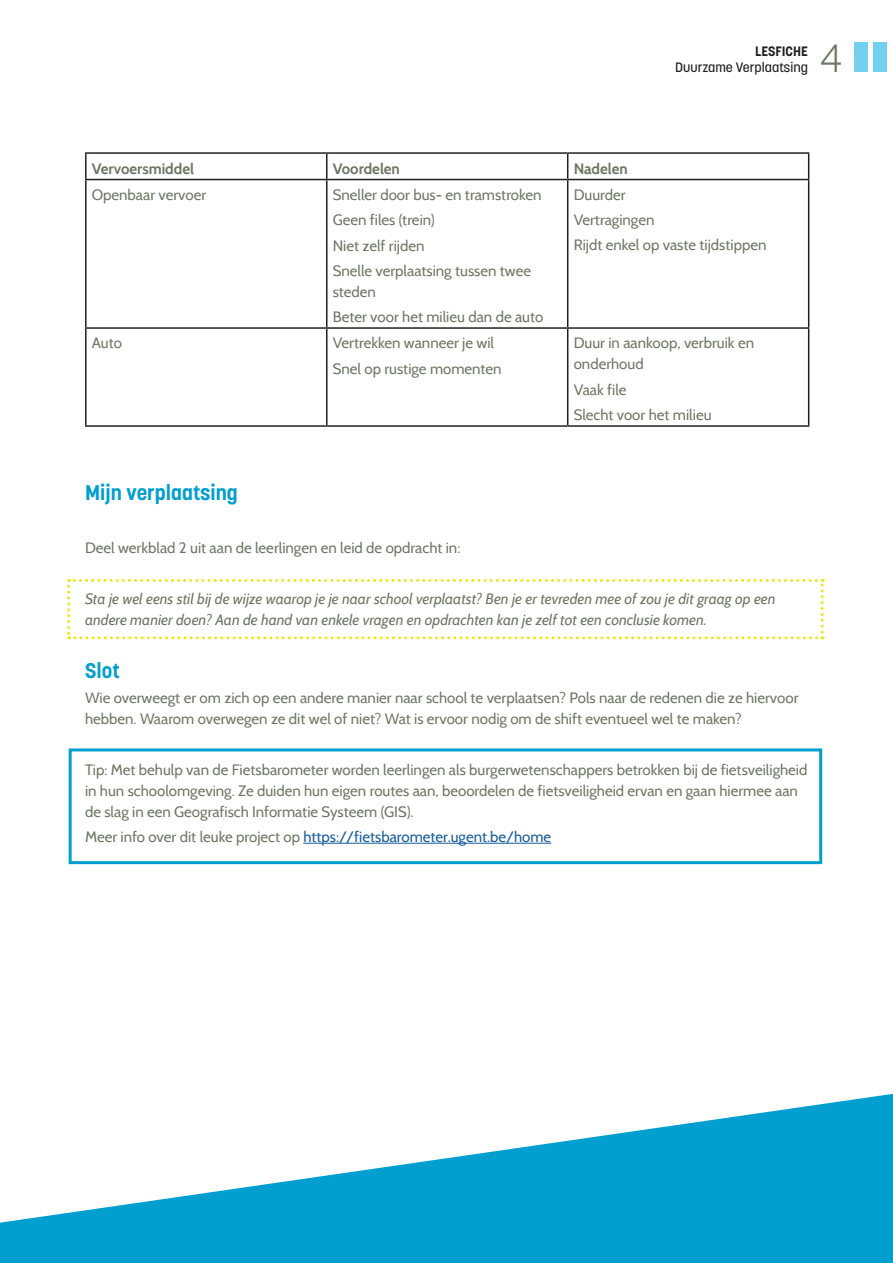
<style>
.page{position:relative;width:893px;height:1263px;background:#fff}
.page>*{position:absolute;margin:0;border:0;box-sizing:border-box;transform-origin:0 0}
.t1{font:300 39px "Korolev";color:#6d7864}
.t2{font:700 21px "Korolev";color:#009fcf}
.t3{font:15px/25.2px "Cabin";color:#6d7864}
.t4{font:italic 15px/21px "Cabin";color:#6d7864}
.t5{font:15px "Cabin";color:#175d9e}
.t6{font:700 15px "Cabin";color:#6d7864}
.t7{font:500 13.5px "Korolev";color:#231f20}
.t8{font:700 13.5px "Korolev";color:#231f20}
.s1{color:#6d7864}
</style>
<div class="page">
<svg style="left:0;top:1093px;width:893px;height:170px;fill:#009fcf"></svg>
<hr style="left:303px;top:843px;width:248px;height:1px;background:#175d9e">
<hr style="left:85px;top:152px;width:242px;height:2px;background:#231f20">
<hr style="left:85px;top:154px;width:2px;height:25px;background:#231f20">
<hr style="left:327px;top:152px;width:241px;height:2px;background:#231f20">
<svg style="left:326px;top:154px;width:1px;height:25px"></svg>
<hr style="left:568px;top:152px;width:241px;height:2px;background:#231f20">
<svg style="left:567px;top:154px;width:1px;height:25px"></svg>
<svg style="left:808px;top:154px;width:1px;height:25px"></svg>
<hr style="left:85px;top:179px;width:242px;height:1px;background:#231f20">
<hr style="left:85px;top:180px;width:2px;height:147px;background:#231f20">
<hr style="left:327px;top:179px;width:241px;height:1px;background:#231f20">
<hr style="left:326px;top:180px;width:1px;height:147px;background:#231f20">
<hr style="left:568px;top:179px;width:241px;height:1px;background:#231f20">
<hr style="left:567px;top:180px;width:1px;height:147px;background:#231f20">
<hr style="left:808px;top:180px;width:1px;height:147px;background:#231f20">
<hr style="left:85px;top:327px;width:242px;height:2px;background:#231f20">
<hr style="left:85px;top:329px;width:2px;height:96px;background:#231f20">
<hr style="left:327px;top:327px;width:241px;height:2px;background:#231f20">
<hr style="left:326px;top:329px;width:1px;height:96px;background:#231f20">
<hr style="left:568px;top:327px;width:241px;height:2px;background:#231f20">
<hr style="left:567px;top:329px;width:1px;height:96px;background:#231f20">
<hr style="left:808px;top:329px;width:1px;height:96px;background:#231f20">
<hr style="left:85px;top:425px;width:242px;height:2px;background:#231f20">
<hr style="left:327px;top:425px;width:241px;height:2px;background:#231f20">
<hr style="left:568px;top:425px;width:241px;height:2px;background:#231f20">
<div style="left:69px;top:748px;width:753px;height:116px;border:3px solid #009fcf"></div>
<svg style="left:67px;top:579px;width:757px;height:60px"></svg>
<div style="left:873px;top:43px;width:13px;height:29px;background:#74d0f0"></div>
<div style="left:854px;top:43px;width:13px;height:29px;background:#74d0f0"></div>
<p class="t8" style="left:755px;top:43px;width:54px">LESFICHE</p>
<p class="t7" style="left:675px;top:59px;width:134px">Duurzame Verplaatsing</p>
<h1 class="t1" style="left:820px;top:34px;width:24px">4</h1>
<p class="t6" style="left:92px;top:159px;width:104px">Vervoersmiddel</p>
<p class="t6" style="left:333px;top:159px;width:69px">Voordelen</p>
<p class="t6" style="left:574px;top:159px;width:56px">Nadelen</p>
<p class="t3" style="left:92px;top:182px;width:116px">Openbaar vervoer</p>
<p class="t3" style="left:333px;top:182px;width:210px">Sneller door bus- en tramstroken<br>Geen files (trein)<br>Niet zelf rijden<br>Snelle verplaatsing tussen twee</p>
<p class="t3" style="left:333px;top:279px;width:212px">steden<br>Beter voor het milieu dan de auto</p>
<p class="t3" style="left:574px;top:182px;width:194px">Duurder<br>Vertragingen<br>Rijdt enkel op vaste tijdstippen</p>
<p class="t3" style="left:92px;top:330px;width:32px">Auto</p>
<p class="t3" style="left:333px;top:330px;width:170px">Vertrekken wanneer je wil<br>Snel op rustige momenten</p>
<p class="t3" style="left:574px;top:333px;width:182px;line-height:21px">Duur in aankoop, verbruik en onderhoud</p>
<p class="t3" style="left:574px;top:377px;width:139px">Vaak file<br>Slecht voor het milieu</p>
<h2 class="t2" style="left:85px;top:479px;width:154px">Mijn verplaatsing</h2>
<p class="t3" style="left:85px;top:535px;width:377px">Deel werkblad 2 uit aan de leerlingen en leid de opdracht in:</p>
<p class="t4" style="left:85px;top:588px;width:692px">Sta je wel eens stil bij de wijze waarop je je naar school verplaatst? Ben je er tevreden mee of zou je dit graag op een andere manier doen? Aan de hand van enkele vragen en opdrachten kan je zelf tot een conclusie komen.</p>
<h2 class="t2" style="left:85px;top:657px;width:36px">Slot</h2>
<p class="t3" style="left:85px;top:687px;width:715px;line-height:21px">Wie overweegt er om zich op een andere manier naar school te verplaatsen? Pols naar de redenen die ze hiervoor hebben. Waarom overwegen ze dit wel of niet? Wat is ervoor nodig om de shift eventueel wel te maken?</p>
<p class="t3" style="left:85px;top:759px;width:724px;line-height:21px">Tip: Met behulp van de Fietsbarometer worden leerlingen als burgerwetenschappers betrokken bij de fietsveiligheid in hun schoolomgeving. Ze duiden hun eigen routes aan, beoordelen de fietsveiligheid ervan en gaan hiermee aan de slag in een Geografisch Informatie Systeem (GIS).</p>
<p class="t5" style="left:85px;top:828px;width:468px"><span class="s1">Meer info over dit leuke project op</span> https://fietsbarometer.ugent.be/home</p>
</div>
